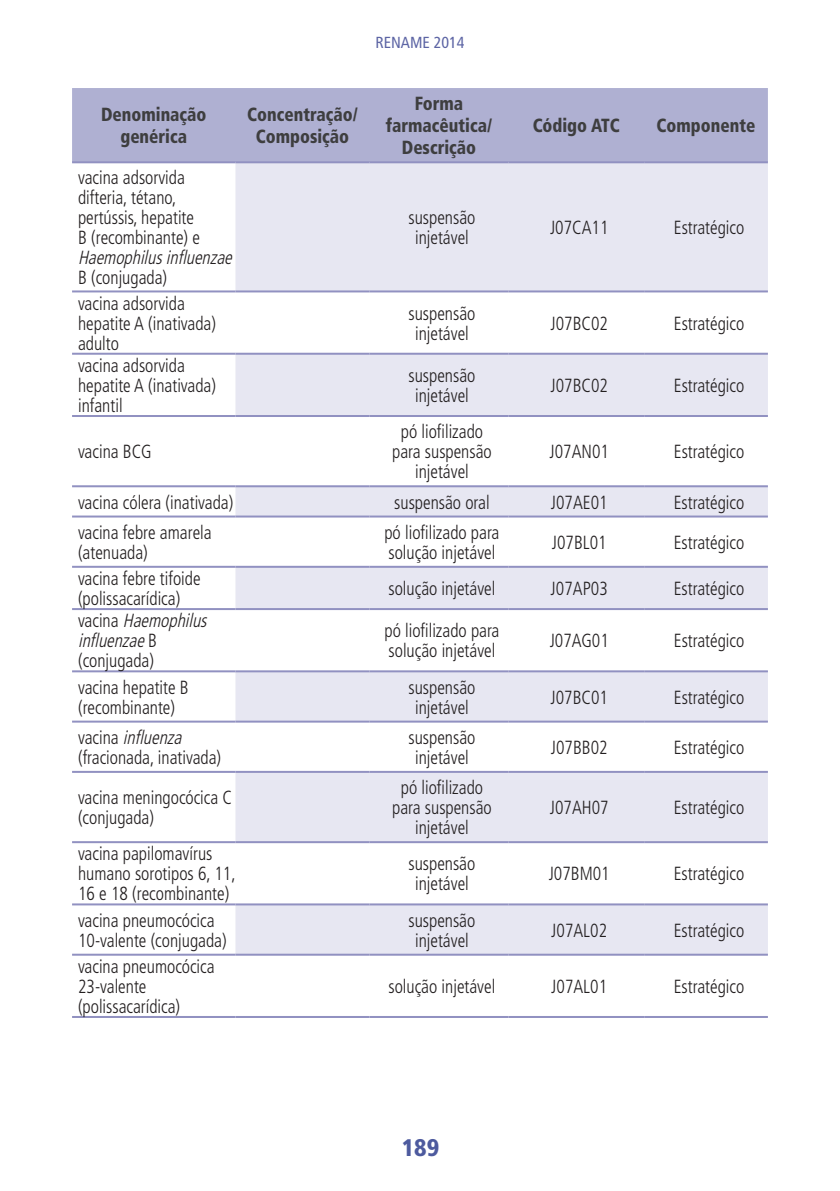
<style>
.page{position:relative;width:840px;height:1191px;background:#fff}
.page>*{position:absolute;margin:0;border:0;box-sizing:border-box;transform-origin:0 0}
.t1{font:900 condensed 24px "Frutiger LT Std";color:#4d5a9e}
.t2{font:300 condensed 19px/20px "Frutiger";color:#231f20;scale:.93 1}
.t3{font:900 condensed 19px/22px "Frutiger LT Std";color:#3e3e3f;text-align:center;scale:.91 1}
.t4{font:italic 300 condensed 19px/20px "Frutiger";color:#231f20;scale:.93 1}
.t5{font:condensed 16px "Frutiger LT Std";color:#5c64a4}
.s1{font-style:normal}
.s2{font-style:italic}
</style>
<div class="page">
<div style="left:72px;top:88px;width:695px;height:73px;background:#afb0d2"></div>
<svg style="left:235px;top:163px;width:532px;height:790px;fill:#e7e7f2"></svg>
<hr style="left:72px;top:290px;width:163px;height:2px;background:#9191c1">
<hr style="left:235px;top:290px;width:134px;height:2px;background:#9191c1">
<hr style="left:369px;top:290px;width:139px;height:2px;background:#9191c1">
<hr style="left:508px;top:290px;width:135px;height:2px;background:#9191c1">
<hr style="left:643px;top:290px;width:124px;height:2px;background:#9191c1">
<hr style="left:72px;top:353px;width:163px;height:2px;background:#9191c1">
<hr style="left:235px;top:353px;width:134px;height:2px;background:#9191c1">
<hr style="left:369px;top:353px;width:139px;height:2px;background:#9191c1">
<hr style="left:508px;top:353px;width:135px;height:2px;background:#9191c1">
<hr style="left:643px;top:353px;width:124px;height:2px;background:#9191c1">
<hr style="left:72px;top:415px;width:163px;height:2px;background:#9191c1">
<hr style="left:235px;top:415px;width:134px;height:2px;background:#9191c1">
<hr style="left:369px;top:415px;width:139px;height:2px;background:#9191c1">
<hr style="left:508px;top:415px;width:135px;height:2px;background:#9191c1">
<hr style="left:643px;top:415px;width:124px;height:2px;background:#9191c1">
<hr style="left:72px;top:485px;width:163px;height:2px;background:#9191c1">
<hr style="left:235px;top:485px;width:134px;height:2px;background:#9191c1">
<hr style="left:369px;top:485px;width:139px;height:2px;background:#9191c1">
<hr style="left:508px;top:485px;width:135px;height:2px;background:#9191c1">
<hr style="left:643px;top:485px;width:124px;height:2px;background:#9191c1">
<hr style="left:72px;top:515px;width:163px;height:2px;background:#9191c1">
<hr style="left:235px;top:515px;width:134px;height:2px;background:#9191c1">
<hr style="left:369px;top:515px;width:139px;height:2px;background:#9191c1">
<hr style="left:508px;top:515px;width:135px;height:2px;background:#9191c1">
<hr style="left:643px;top:515px;width:124px;height:2px;background:#9191c1">
<hr style="left:72px;top:566px;width:163px;height:2px;background:#9191c1">
<hr style="left:235px;top:566px;width:134px;height:2px;background:#9191c1">
<hr style="left:369px;top:566px;width:139px;height:2px;background:#9191c1">
<hr style="left:508px;top:566px;width:135px;height:2px;background:#9191c1">
<hr style="left:643px;top:566px;width:124px;height:2px;background:#9191c1">
<hr style="left:72px;top:608px;width:163px;height:2px;background:#9191c1">
<hr style="left:235px;top:608px;width:134px;height:2px;background:#9191c1">
<hr style="left:369px;top:608px;width:139px;height:2px;background:#9191c1">
<hr style="left:508px;top:608px;width:135px;height:2px;background:#9191c1">
<hr style="left:643px;top:608px;width:124px;height:2px;background:#9191c1">
<hr style="left:72px;top:670px;width:163px;height:2px;background:#9191c1">
<hr style="left:235px;top:670px;width:134px;height:2px;background:#9191c1">
<hr style="left:369px;top:670px;width:139px;height:2px;background:#9191c1">
<hr style="left:508px;top:670px;width:135px;height:2px;background:#9191c1">
<hr style="left:643px;top:670px;width:124px;height:2px;background:#9191c1">
<hr style="left:72px;top:720px;width:163px;height:2px;background:#9191c1">
<hr style="left:235px;top:720px;width:134px;height:2px;background:#9191c1">
<hr style="left:369px;top:720px;width:139px;height:2px;background:#9191c1">
<hr style="left:508px;top:720px;width:135px;height:2px;background:#9191c1">
<hr style="left:643px;top:720px;width:124px;height:2px;background:#9191c1">
<hr style="left:72px;top:771px;width:163px;height:2px;background:#9191c1">
<hr style="left:235px;top:771px;width:134px;height:2px;background:#9191c1">
<hr style="left:369px;top:771px;width:139px;height:2px;background:#9191c1">
<hr style="left:508px;top:771px;width:135px;height:2px;background:#9191c1">
<hr style="left:643px;top:771px;width:124px;height:2px;background:#9191c1">
<hr style="left:72px;top:841px;width:163px;height:2px;background:#9191c1">
<hr style="left:235px;top:841px;width:134px;height:2px;background:#9191c1">
<hr style="left:369px;top:841px;width:139px;height:2px;background:#9191c1">
<hr style="left:508px;top:841px;width:135px;height:2px;background:#9191c1">
<hr style="left:643px;top:841px;width:124px;height:2px;background:#9191c1">
<hr style="left:72px;top:903px;width:163px;height:2px;background:#9191c1">
<hr style="left:235px;top:903px;width:134px;height:2px;background:#9191c1">
<hr style="left:369px;top:903px;width:139px;height:2px;background:#9191c1">
<hr style="left:508px;top:903px;width:135px;height:2px;background:#9191c1">
<hr style="left:643px;top:903px;width:124px;height:2px;background:#9191c1">
<hr style="left:72px;top:953px;width:163px;height:2px;background:#9191c1">
<hr style="left:235px;top:953px;width:134px;height:2px;background:#9191c1">
<hr style="left:369px;top:953px;width:139px;height:2px;background:#9191c1">
<hr style="left:508px;top:953px;width:135px;height:2px;background:#9191c1">
<hr style="left:643px;top:953px;width:124px;height:2px;background:#9191c1">
<hr style="left:72px;top:1016px;width:163px;height:2px;background:#9191c1">
<hr style="left:235px;top:1016px;width:134px;height:2px;background:#9191c1">
<hr style="left:369px;top:1016px;width:139px;height:2px;background:#9191c1">
<hr style="left:508px;top:1016px;width:135px;height:2px;background:#9191c1">
<hr style="left:643px;top:1016px;width:124px;height:2px;background:#9191c1">
<hr style="left:72px;top:161px;width:163px;height:2px;background:#9191c1">
<hr style="left:235px;top:161px;width:134px;height:2px;background:#9191c1">
<hr style="left:369px;top:161px;width:139px;height:2px;background:#9191c1">
<hr style="left:508px;top:161px;width:135px;height:2px;background:#9191c1">
<hr style="left:643px;top:161px;width:124px;height:2px;background:#9191c1">
<p class="t5" style="left:375px;top:33px;width:91px">RENAME 2014</p>
<p class="t3" style="left:101px;top:104px;width:117px">Denominação genérica</p>
<p class="t3" style="left:247px;top:104px;width:123px">Concentração/<br>Composição</p>
<p class="t3" style="left:385px;top:93px;width:118px">Forma farmacêutica/<br>Descrição</p>
<p class="t3" style="left:532px;top:115px;width:97px">Código ATC</p>
<p class="t3" style="left:656px;top:115px;width:110px">Componente</p>
<p class="t2" style="left:78px;top:168px;width:132px">vacina adsorvida difteria, tétano, pertússis, hepatite<br>B (recombinante) e</p>
<p class="t4" style="left:78px;top:248px;width:172px">Haemophilusinfluenzae</p>
<p class="t2" style="left:78px;top:268px;width:97px">B (conjugada)</p>
<p class="t2" style="left:408px;top:208px;width:73px;text-align:center">suspensão injetável</p>
<p class="t2" style="left:549px;top:218px;width:64px">J07CA11</p>
<p class="t2" style="left:673px;top:218px;width:77px">Estratégico</p>
<p class="t2" style="left:78px;top:293px;width:150px">vacina adsorvida hepatite A (inativada) adulto</p>
<p class="t2" style="left:408px;top:303px;width:73px;text-align:center">suspensão injetável</p>
<p class="t2" style="left:550px;top:313px;width:63px">J07BC02</p>
<p class="t2" style="left:673px;top:313px;width:77px">Estratégico</p>
<p class="t2" style="left:78px;top:356px;width:150px">vacina adsorvida hepatite A (inativada) infantil</p>
<p class="t2" style="left:408px;top:366px;width:73px;text-align:center">suspensão injetável</p>
<p class="t2" style="left:550px;top:376px;width:63px">J07BC02</p>
<p class="t2" style="left:673px;top:376px;width:77px">Estratégico</p>
<p class="t2" style="left:78px;top:442px;width:81px">vacina BCG</p>
<p class="t2" style="left:392px;top:422px;width:108px;text-align:center">pó liofilizado para suspensão injetável</p>
<p class="t2" style="left:549px;top:442px;width:65px">J07AN01</p>
<p class="t2" style="left:673px;top:442px;width:77px">Estratégico</p>
<p class="t2" style="left:78px;top:492px;width:168px">vacina cólera (inativada)</p>
<p class="t2" style="left:394px;top:492px;width:104px">suspensão oral</p>
<p class="t2" style="left:550px;top:492px;width:63px">J07AE01</p>
<p class="t2" style="left:673px;top:492px;width:77px">Estratégico</p>
<p class="t2" style="left:78px;top:522px;width:145px">vacina febre amarela (atenuada)</p>
<p class="t2" style="left:384px;top:522px;width:125px">pó liofilizado para solução injetável</p>
<p class="t2" style="left:551px;top:532px;width:60px">J07BL01</p>
<p class="t2" style="left:673px;top:532px;width:77px">Estratégico</p>
<p class="t2" style="left:78px;top:569px;width:133px">vacina febre tifoide (polissacarídica)</p>
<p class="t2" style="left:388px;top:579px;width:116px">solução injetável</p>
<p class="t2" style="left:550px;top:579px;width:63px">J07AP03</p>
<p class="t2" style="left:673px;top:579px;width:77px">Estratégico</p>
<p class="t4" style="left:78px;top:611px;width:145px"><span class="s1">v a c i n a</span> Haemophilus influenzae<span class="s1">B (conjugada)</span></p>
<p class="t2" style="left:384px;top:621px;width:125px">pó liofilizado para solução injetável</p>
<p class="t2" style="left:549px;top:631px;width:65px">J07AG01</p>
<p class="t2" style="left:673px;top:631px;width:77px">Estratégico</p>
<p class="t2" style="left:78px;top:677px;width:120px">vacina hepatite B (recombinante)</p>
<p class="t2" style="left:408px;top:677px;width:73px;text-align:center">suspensão injetável</p>
<p class="t2" style="left:550px;top:687px;width:63px">J07BC01</p>
<p class="t2" style="left:673px;top:687px;width:77px">Estratégico</p>
<p class="t2" style="left:78px;top:727px;width:155px">v a c i n a <span class="s2">influenza </span>(fracionada, inativada)</p>
<p class="t2" style="left:408px;top:727px;width:73px;text-align:center">suspensão injetável</p>
<p class="t2" style="left:550px;top:737px;width:63px">J07BB02</p>
<p class="t2" style="left:673px;top:737px;width:77px">Estratégico</p>
<p class="t2" style="left:78px;top:788px;width:167px">vacina meningocócica C (conjugada)</p>
<p class="t2" style="left:392px;top:778px;width:108px;text-align:center">pó liofilizado para suspensão injetável</p>
<p class="t2" style="left:549px;top:798px;width:65px">J07AH07</p>
<p class="t2" style="left:673px;top:798px;width:77px">Estratégico</p>
<p class="t2" style="left:78px;top:844px;width:171px">vacina papilomavírus humano sorotipos 6, 11,<br>16 e 18 (recombinante)</p>
<p class="t2" style="left:408px;top:854px;width:73px;text-align:center">suspensão injetável</p>
<p class="t2" style="left:548px;top:864px;width:67px">J07BM01</p>
<p class="t2" style="left:673px;top:864px;width:77px">Estratégico</p>
<p class="t2" style="left:78px;top:910px;width:161px">vacina pneumocócica<br>10-valente (conjugada)</p>
<p class="t2" style="left:408px;top:910px;width:73px;text-align:center">suspensão injetável</p>
<p class="t2" style="left:551px;top:920px;width:62px">J07AL02</p>
<p class="t2" style="left:673px;top:920px;width:77px">Estratégico</p>
<p class="t2" style="left:78px;top:956px;width:148px">vacina pneumocócica<br>23-valente (polissacarídica)</p>
<p class="t2" style="left:388px;top:976px;width:116px">solução injetável</p>
<p class="t2" style="left:551px;top:976px;width:62px">J07AL01</p>
<p class="t2" style="left:673px;top:976px;width:77px">Estratégico</p>
<p class="t1" style="left:401px;top:1133px;width:39px">189</p>
</div>
